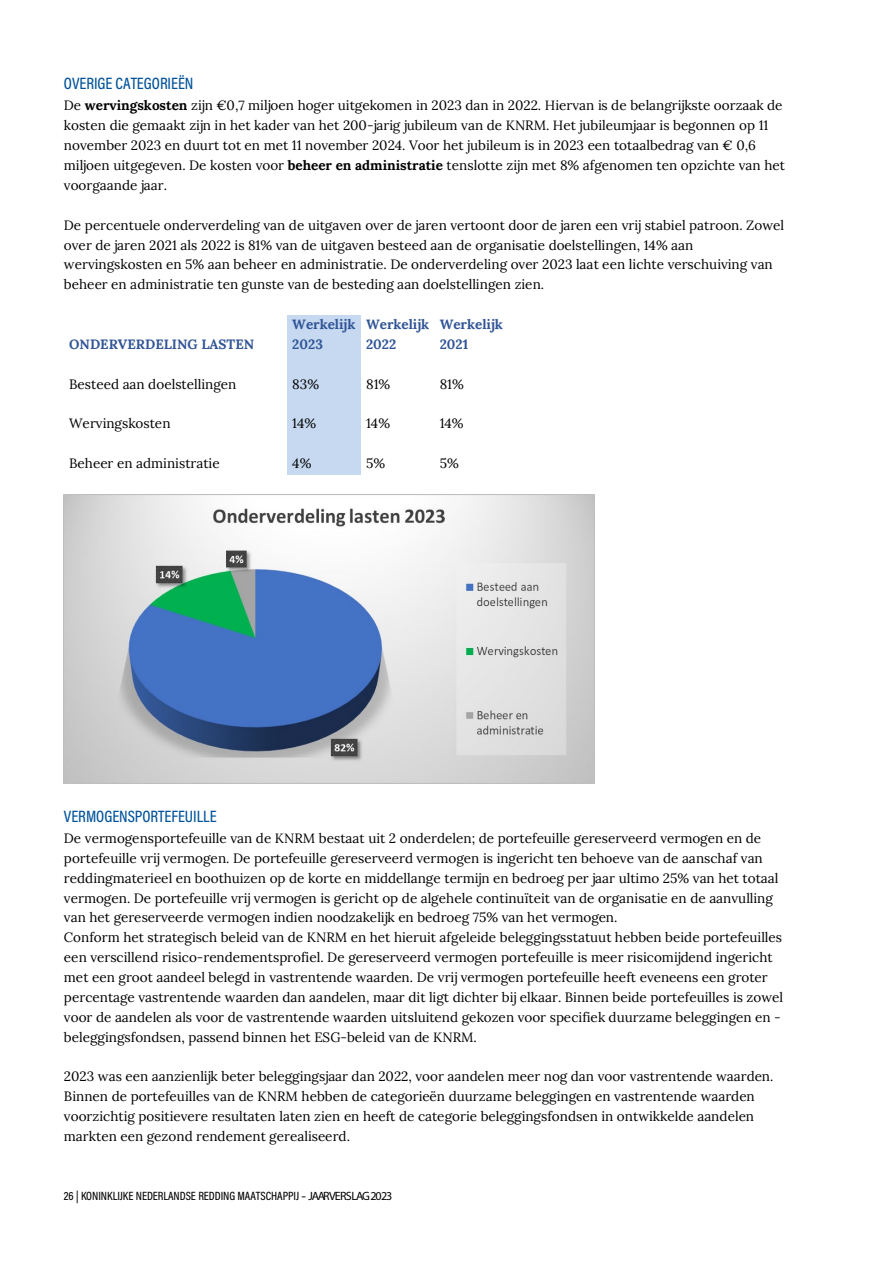
<style>
.page{position:relative;width:893px;height:1263px;background:#fff}
.page>*{position:absolute;margin:0;border:0;box-sizing:border-box;transform-origin:0 0}
.t1{font:500 16.5px "Acumin Pro Cond";color:#00529b}
.t2{font:13.5px/19.8px "Lora";color:#000}
.t3{font:700 13.5px/19.8px "Lora";color:#305496}
.t4{font:500 12px "Acumin Pro Cond";letter-spacing:-.005em;color:#000}
.s1{font-weight:700}
.s2{font-family:"Myriad Pro";font-weight:400}
</style>
<div class="page">
<div style="left:287px;top:316px;width:74px;height:39px;background:#c6d9f1"></div>
<div style="left:287px;top:355px;width:74px;height:40px;background:#c6d9f1"></div>
<div style="left:287px;top:395px;width:74px;height:40px;background:#c6d9f1"></div>
<div style="left:287px;top:435px;width:74px;height:39px;background:#c6d9f1"></div>
<img style="left:64px;top:494px;width:530px;height:289px">
<p class="t1" style="left:64px;top:73px;width:131px">OVERIGE CATEGORIEËN</p>
<p class="t2" style="left:64px;top:95px;width:723px">De <span class="s1">wervingskosten</span> zijn €0,7 miljoen hoger uitgekomen in 2023 dan in 2022. Hiervan is de belangrijkste oorzaak de kosten die gemaakt zijn in het kader van het 200-jarig jubileum van de KNRM. Het jubileumjaar is begonnen op 11 november 2023 en duurt tot en met 11 november 2024. Voor het jubileum is in 2023 een totaalbedrag van € 0,6 miljoen uitgegeven. De kosten voor <span class="s1">beheer en administratie</span> tenslotte zijn met 8% afgenomen ten opzichte van het voorgaande jaar.</p>
<p class="t2" style="left:64px;top:214px;width:722px">De percentuele onderverdeling van de uitgaven over de jaren vertoont door de jaren een vrij stabiel patroon. Zowel over de jaren 2021 als 2022 is 81% van de uitgaven besteed aan de organisatie doelstellingen, 14% aan wervingskosten en 5% aan beheer en administratie. De onderverdeling over 2023 laat een lichte verschuiving van beheer en administratie ten gunste van de besteding aan doelstellingen zien.</p>
<p class="t3" style="left:69px;top:333px;width:187px">ONDERVERDELING LASTEN</p>
<p class="t3" style="left:292px;top:313px;width:65px">Werkelijk<br>2023</p>
<p class="t3" style="left:366px;top:313px;width:65px">Werkelijk<br>2022</p>
<p class="t3" style="left:440px;top:313px;width:65px">Werkelijk<br>2021</p>
<p class="t2" style="left:69px;top:373px;width:169px">Besteed aan doelstellingen</p>
<p class="t2" style="left:292px;top:373px;width:28px">83%</p>
<p class="t2" style="left:366px;top:373px;width:26px">81%</p>
<p class="t2" style="left:440px;top:373px;width:26px">81%</p>
<p class="t2" style="left:69px;top:413px;width:103px">Wervingskosten</p>
<p class="t2" style="left:292px;top:413px;width:25px">14%</p>
<p class="t2" style="left:366px;top:413px;width:25px">14%</p>
<p class="t2" style="left:440px;top:413px;width:25px">14%</p>
<p class="t2" style="left:69px;top:452px;width:152px">Beheer en administratie</p>
<p class="t2" style="left:292px;top:452px;width:21px">4%</p>
<p class="t2" style="left:366px;top:452px;width:21px">5%</p>
<p class="t2" style="left:440px;top:452px;width:21px">5%</p>
<p class="t1" style="left:64px;top:805px;width:154px">VERMOGENSPORTEFEUILLE</p>
<p class="t2" style="left:64px;top:827px;width:716px">De vermogensportefeuille van de KNRM bestaat uit 2 onderdelen; de portefeuille gereserveerd vermogen en de portefeuille vrij vermogen. De portefeuille gereserveerd vermogen is ingericht ten behoeve van de aanschaf van reddingmaterieel en boothuizen op de korte en middellange termijn en bedroeg per jaar ultimo 25% van het totaal vermogen. De portefeuille vrij vermogen is gericht op de algehele continuïteit van de organisatie en de aanvulling van het gereserveerde vermogen indien noodzakelijk en bedroeg 75% van het vermogen.</p>
<p class="t2" style="left:64px;top:927px;width:721px">Conform het strategisch beleid van de KNRM en het hieruit afgeleide beleggingsstatuut hebben beide portefeuilles een verscillend risico-rendementsprofiel. De gereserveerd vermogen portefeuille is meer risicomijdend ingericht met een groot aandeel belegd in vastrentende waarden. De vrij vermogen portefeuille heeft eveneens een groter percentage vastrentende waarden dan aandelen, maar dit ligt dichter bij elkaar. Binnen beide portefeuilles is zowel voor de aandelen als voor de vastrentende waarden uitsluitend gekozen voor specifiek duurzame beleggingen en - beleggingsfondsen, passend binnen het ESG-beleid van de KNRM.</p>
<p class="t2" style="left:64px;top:1066px;width:711px">2023 was een aanzienlijk beter beleggingsjaar dan 2022, voor aandelen meer nog dan voor vastrentende waarden.<br>Binnen de portefeuilles van de KNRM hebben de categorieën duurzame beleggingen en vastrentende waarden voorzichtig positievere resultaten laten zien en heeft de categorie beleggingsfondsen in ontwikkelde aandelen markten een gezond rendement gerealiseerd.</p>
<p class="t4" style="left:64px;top:1188px;width:330px">26 | KONINKLIJKE NEDERLANDSE REDDING MAATSCHAPPIJ – <span class="s2">JAARVERSLAG 2023</span></p>
</div>
